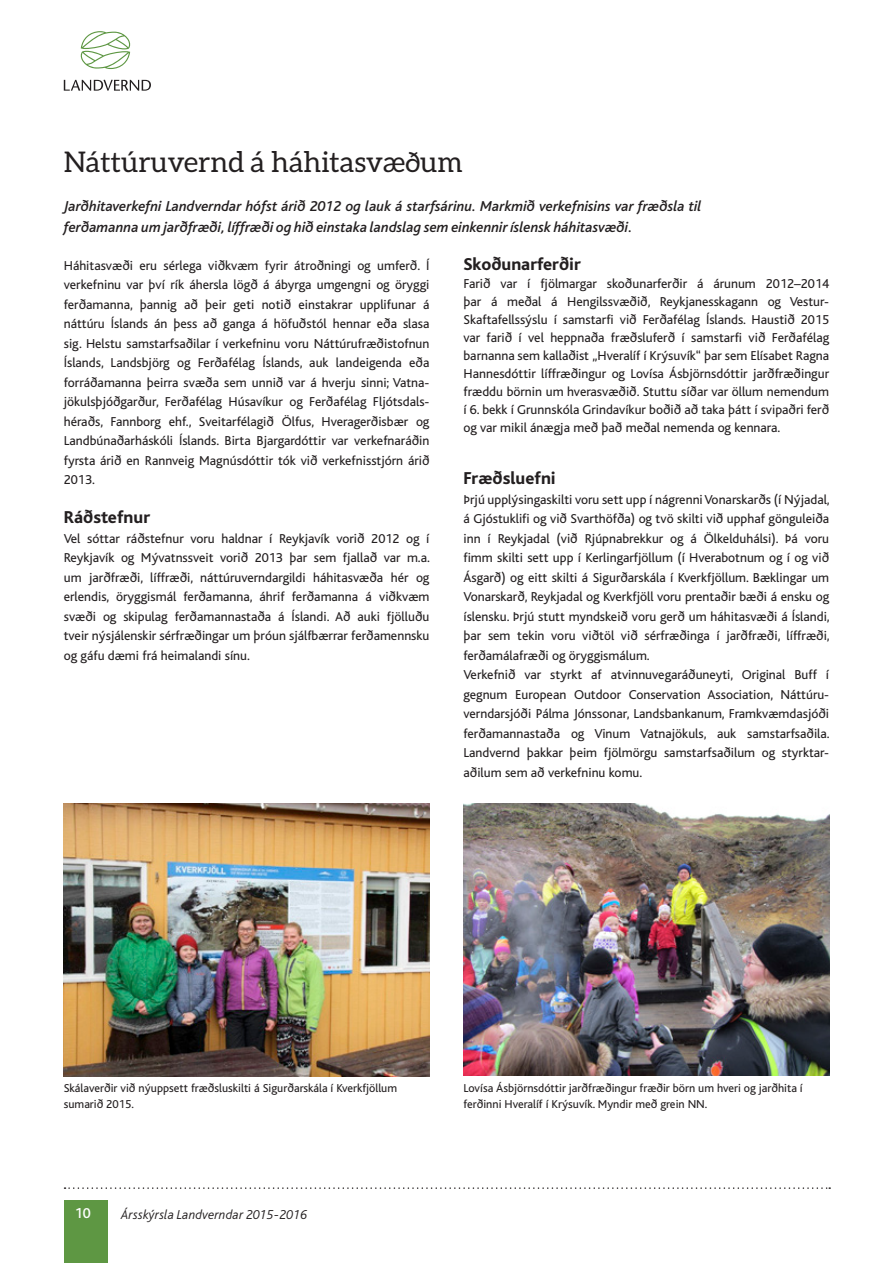
<style>
.page{position:relative;width:893px;height:1263px;background:#fff}
.page>*{position:absolute;margin:0;border:0;box-sizing:border-box;transform-origin:0 0}
.t1{font:28.5px "Aleo";color:#231f20}
.t2{font:800 18px "Bliss";color:#231f20}
.t3{font:italic 500 15px/21px "Bliss";color:#231f20}
.t4{font:500 15px "Bliss";color:#fff}
.t5{font:13.5px/19.5px "Bliss";color:#231f20;text-align:justify}
.t6{font:italic 300 13.5px "Bliss";letter-spacing:.01em;color:#231f20}
.t7{font:12px/16.5px "Bliss";color:#231f20}
</style>
<div class="page">
<svg style="left:65px;top:1187px;width:765px;height:2px"></svg>
<svg style="left:64px;top:80px;width:87px;height:11px"></svg>
<svg style="left:80px;top:31px;width:51px;height:38px"></svg>
<div style="left:64px;top:1200px;width:44px;height:63px;background:#5e9743"></div>
<img style="left:64px;top:804px;width:365px;height:272px">
<img style="left:463px;top:804px;width:366px;height:271px">
<h1 class="t1" style="left:64px;top:146px;width:401px">Náttúruvernd á háhitasvæðum</h1>
<p class="t3" style="left:64px;top:196px;width:639px">Jarðhitaverkefni Landverndar hófst árið 2012 og lauk á starfsárinu. Markmið verkefnisins var fræðsla til ferðamanna um jarðfræði, líffræði og hið einstaka landslag sem einkennir íslensk háhitasvæði.</p>
<p class="t5" style="left:64px;top:256px;width:367px">Háhitasvæði eru sérlega viðkvæm fyrir átroðningi og umferð. Í verkefninu var því rík áhersla lögð á ábyrga umgengni og öryggi ferðamanna, þannig að þeir geti notið einstakrar upplifunar á náttúru Íslands án þess að ganga á höfuðstól hennar eða slasa sig. Helstu samstarfsaðilar í verkefninu voru Náttúrufræðistofnun Íslands, Landsbjörg og Ferðafélag Íslands, auk landeigenda eða forráðamanna þeirra svæða sem unnið var á hverju sinni; Vatna&shy;jökulsþjóðgarður, Ferðafélag Húsavíkur og Ferðafélag Fljótsdals&shy;héraðs, Fannborg ehf., Sveitarfélagið Ölfus, Hveragerðisbær og Landbúnaðarháskóli Íslands. Birta Bjargardóttir var verkefnaráðin fyrsta árið en Rannveig Magnúsdóttir tók við verkefnisstjórn árið 2013.</p>
<h2 class="t2" style="left:64px;top:508px;width:88px">Ráðstefnur</h2>
<p class="t5" style="left:64px;top:529px;width:368px">Vel sóttar ráðstefnur voru haldnar í Reykjavík vorið 2012 og í Reykjavík og Mývatnssveit vorið 2013 þar sem fjallað var m.a. um jarðfræði, líffræði, náttúruverndargildi háhitasvæða hér og erlendis, öryggismál ferðamanna, áhrif ferðamanna á viðkvæm svæði og skipulag ferðamannastaða á Íslandi. Að auki fjölluðu tveir nýsjálenskir sérfræðingar um þróun sjálfbærrar ferðamennsku og gáfu dæmi frá heimalandi sínu.</p>
<h2 class="t2" style="left:463px;top:255px;width:119px">Skoðunarferðir</h2>
<p class="t5" style="left:463px;top:275px;width:367px;line-height:18px">Farið var í fjölmargar skoðunarferðir á árunum 2012–2014 þar á meðal á Hengilssvæðið, Reykjanesskagann og Vestur-Skaftafellssýslu í samstarfi við Ferðafélag Íslands. Haustið 2015 var farið í vel heppnaða fræðsluferð í samstarfi við Ferðafélag barnanna sem kallaðist „Hveralíf í Krýsuvík“ þar sem Elísabet Ragna Hannesdóttir líffræðingur og Lovísa Ásbjörnsdóttir jarðfræðingur fræddu börnin um hverasvæðið. Stuttu síðar var öllum nemendum í 6. bekk í Grunnskóla Grindavíkur boðið að taka þátt í svipaðri ferð og var mikil ánægja með það meðal nemenda og kennara.</p>
<h2 class="t2" style="left:463px;top:469px;width:94px">Fræðsluefni</h2>
<p class="t5" style="left:463px;top:490px;width:368px;text-align:left">Þrjú upplýsingaskilti voru sett upp í nágrenni Vonarskarðs (í Nýjadal, á Gjóstuklifi og við Svarthöfða) og tvö skilti við upphaf gönguleiða inn í Reykjadal (við Rjúpnabrekkur og á Ölkelduhálsi). Þá voru fimm skilti sett upp í Kerlingarfjöllum (í Hverabotnum og í og við Ásgarð) og eitt skilti á Sigurðarskála í Kverkfjöllum. Bæklingar um Vonarskarð, Reykjadal og Kverkfjöll voru prentaðir bæði á ensku og íslensku. Þrjú stutt myndskeið voru gerð um háhitasvæði á Íslandi, þar sem tekin voru viðtöl við sérfræðinga í jarðfræði, líffræði, ferðamálafræði og öryggismálum.<br>Verkefnið var styrkt af atvinnuvegaráðuneyti, Original Buff í gegnum European Outdoor Conservation Association, Náttúru&shy;verndarsjóði Pálma Jónssonar, Landsbankanum, Framkvæmdasjóði ferðamannastaða og Vinum Vatnajökuls, auk samstarfsaðila.<br>Landvernd þakkar þeim fjölmörgu samstarfsaðilum og styrktar&shy;aðilum sem að verkefninu komu.</p>
<p class="t7" style="left:64px;top:1080px;width:335px">Skálaverðir við nýuppsett fræðsluskilti á Sigurðarskála í Kverkfjöllum sumarið 2015.</p>
<p class="t7" style="left:463px;top:1080px;width:341px">Lovísa Ásbjörnsdóttir jarðfræðingur fræðir börn um hveri og jarðhita í ferðinni Hveralíf í Krýsuvík. Myndir með grein NN.</p>
<p class="t4" style="left:75px;top:1206px;width:17px">10</p>
<p class="t6" style="left:121px;top:1207px;width:187px">Ársskýrsla Landverndar 2015-2016</p>
</div>
